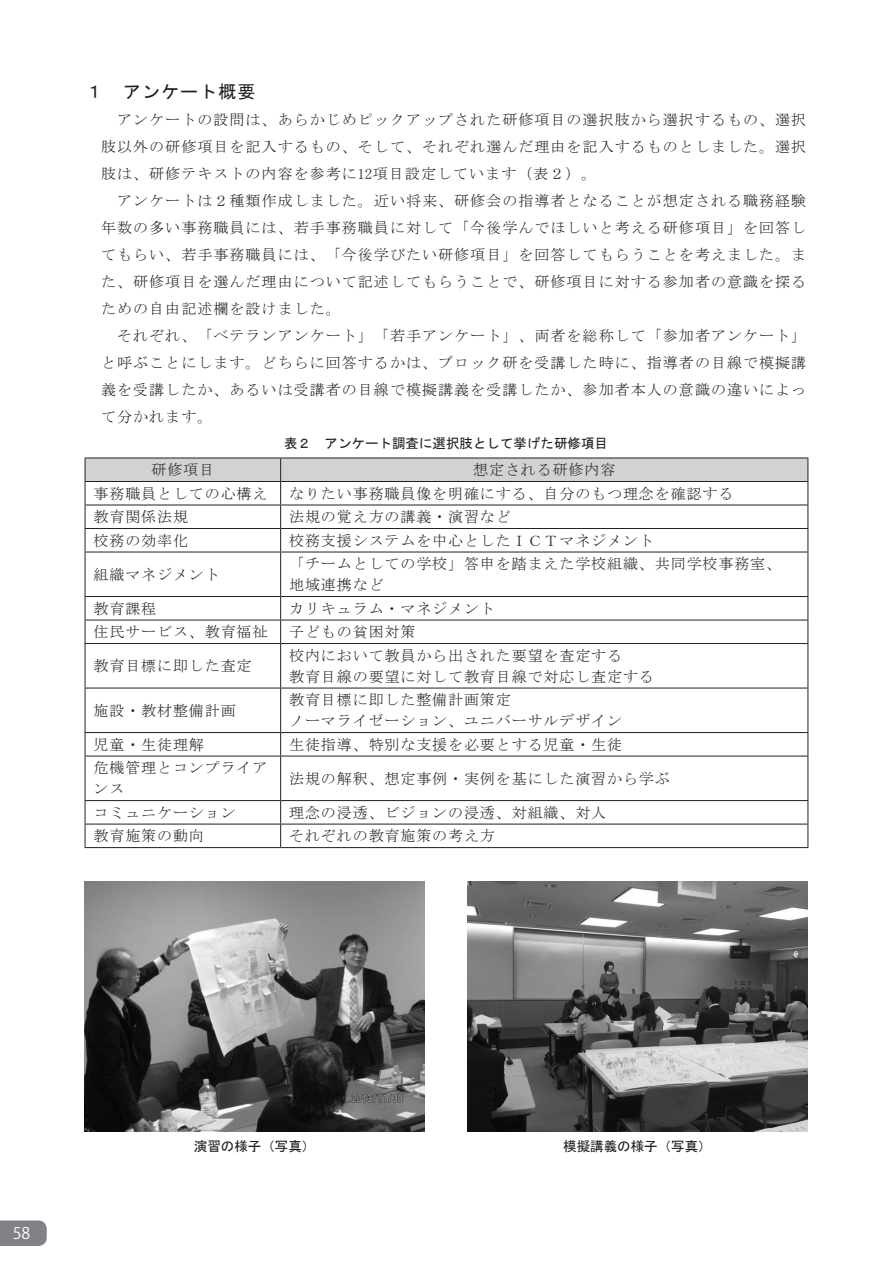
<style>
.page{position:relative;width:893px;height:1263px;background:#fff}
.page>*{position:absolute;margin:0;border:0;box-sizing:border-box;transform-origin:0 0}
.見出し_大{font:18px "MS Gothic";letter-spacing:.06em;color:#231f20}
.t1{font:15.9px "Koz Go Pr 6 N";color:#fff}
.本文{font:15px/27px "MS Mincho";letter-spacing:.07em;color:#231f20;text-align:justify}
.表{font:15px/21px "MS Mincho";letter-spacing:.06em;color:#231f20}
.キャプション{font:13.5px "MS Gothic";color:#231f20}
</style>
<div class="page">
<svg style="left:0;top:1220px;width:47px;height:26px"></svg>
<svg style="left:85px;top:458px;width:723px;height:94px"></svg>
<hr style="left:85px;top:552px;width:196px;height:1px;background:#231f20">
<hr style="left:85px;top:552px;width:1px;height:44px;background:#231f20">
<hr style="left:281px;top:552px;width:527px;height:1px;background:#231f20">
<hr style="left:280px;top:552px;width:1px;height:44px;background:#231f20">
<hr style="left:807px;top:552px;width:1px;height:44px;background:#231f20">
<hr style="left:85px;top:596px;width:196px;height:1px;background:#231f20">
<hr style="left:281px;top:596px;width:527px;height:1px;background:#231f20">
<hr style="left:85px;top:620px;width:196px;height:1px;background:#231f20">
<svg style="left:85px;top:597px;width:1px;height:46px"></svg>
<hr style="left:281px;top:620px;width:527px;height:1px;background:#231f20">
<svg style="left:280px;top:597px;width:1px;height:46px"></svg>
<svg style="left:807px;top:597px;width:1px;height:46px"></svg>
<hr style="left:85px;top:643px;width:196px;height:1px;background:#231f20">
<hr style="left:85px;top:644px;width:1px;height:44px;background:#231f20">
<hr style="left:281px;top:643px;width:527px;height:1px;background:#231f20">
<hr style="left:280px;top:644px;width:1px;height:44px;background:#231f20">
<hr style="left:807px;top:644px;width:1px;height:44px;background:#231f20">
<hr style="left:85px;top:688px;width:196px;height:1px;background:#231f20">
<hr style="left:85px;top:688px;width:1px;height:44px;background:#231f20">
<hr style="left:281px;top:688px;width:527px;height:1px;background:#231f20">
<hr style="left:280px;top:688px;width:1px;height:44px;background:#231f20">
<hr style="left:807px;top:688px;width:1px;height:44px;background:#231f20">
<hr style="left:85px;top:732px;width:196px;height:1px;background:#231f20">
<svg style="left:85px;top:733px;width:1px;height:23px"></svg>
<hr style="left:281px;top:732px;width:527px;height:1px;background:#231f20">
<svg style="left:280px;top:733px;width:1px;height:23px"></svg>
<svg style="left:807px;top:733px;width:1px;height:23px"></svg>
<hr style="left:85px;top:756px;width:196px;height:1px;background:#231f20">
<hr style="left:85px;top:756px;width:1px;height:44px;background:#231f20">
<hr style="left:281px;top:756px;width:527px;height:1px;background:#231f20">
<hr style="left:280px;top:756px;width:1px;height:44px;background:#231f20">
<hr style="left:807px;top:756px;width:1px;height:44px;background:#231f20">
<hr style="left:85px;top:800px;width:196px;height:1px;background:#231f20">
<hr style="left:281px;top:800px;width:527px;height:1px;background:#231f20">
<hr style="left:85px;top:824px;width:196px;height:1px;background:#231f20">
<svg style="left:85px;top:801px;width:1px;height:46px"></svg>
<hr style="left:281px;top:824px;width:527px;height:1px;background:#231f20">
<svg style="left:280px;top:801px;width:1px;height:46px"></svg>
<svg style="left:807px;top:801px;width:1px;height:46px"></svg>
<hr style="left:85px;top:847px;width:196px;height:1px;background:#231f20">
<hr style="left:281px;top:847px;width:527px;height:1px;background:#231f20">
<img style="left:85px;top:881px;width:340px;height:251px">
<img style="left:468px;top:881px;width:339px;height:250px">
<p class="見出し_大" style="left:85px;top:82px;width:172px">１　アンケート概要</p>
<p class="本文" style="left:101px;top:106px;width:707px;text-indent:16px">アンケートの設問は、あらかじめピックアップされた研修項目の選択肢から選択するもの、選択肢以外の研修項目を記入するもの、そして、それぞれ選んだ理由を記入するものとしました。選択肢は、研修テキストの内容を参考に12項目設定しています（表２）。</p>
<p class="本文" style="left:101px;top:187px;width:707px;text-indent:16px">アンケートは２種類作成しました。近い将来、研修会の指導者となることが想定される職務経験年数の多い事務職員には、若手事務職員に対して「今後学んでほしいと考える研修項目」を回答してもらい、若手事務職員には、「今後学びたい研修項目」を回答してもらうことを考えました。また、研修項目を選んだ理由について記述してもらうことで、研修項目に対する参加者の意識を探るための自由記述欄を設けました。</p>
<p class="本文" style="left:101px;top:322px;width:707px;text-indent:16px">それぞれ、「ベテランアンケート」「若手アンケート」、両者を総称して「参加者アンケート」と呼ぶことにします。どちらに回答するかは、ブロック研を受講した時に、指導者の目線で模擬講義を受講したか、あるいは受講者の目線で模擬講義を受講したか、参加者本人の意識の違いによって分かれます。</p>
<p class="表" style="left:151px;top:459px;width:64px">研修項目</p>
<p class="表" style="left:473px;top:459px;width:144px">想定される研修内容</p>
<p class="表" style="left:94px;top:483px;width:176px">事務職員としての心構え</p>
<p class="表" style="left:289px;top:483px;width:446px">なりたい事務職員像を明確にする、自分のもつ理念を確認する</p>
<p class="表" style="left:94px;top:506px;width:96px">教育関係法規</p>
<p class="表" style="left:289px;top:506px;width:223px">法規の覚え方の講義・演習など</p>
<p class="表" style="left:94px;top:530px;width:96px">校務の効率化</p>
<p class="表" style="left:289px;top:530px;width:366px">校務支援システムを中心としたＩＣＴマネジメント</p>
<p class="表" style="left:94px;top:564px;width:128px">組織マネジメント</p>
<p class="キャプション" style="left:284px;top:436px;width:326px">表２　アンケート調査に選択肢として挙げた研修項目</p>
<p class="表" style="left:289px;top:553px;width:493px">「チームとしての学校」答申を踏まえた学校組織、共同学校事務室、</p>
<p class="表" style="left:289px;top:574px;width:96px">地域連携など</p>
<p class="表" style="left:94px;top:598px;width:64px">教育課程</p>
<p class="表" style="left:289px;top:598px;width:207px">カリキュラム・マネジメント</p>
<p class="表" style="left:94px;top:621px;width:176px">住民サービス、教育福祉</p>
<p class="表" style="left:289px;top:621px;width:128px">子どもの貧困対策</p>
<p class="表" style="left:94px;top:655px;width:160px">教育目標に即した査定</p>
<p class="表" style="left:289px;top:645px;width:335px">校内において教員から出された要望を査定する</p>
<p class="表" style="left:289px;top:666px;width:366px">教育目線の要望に対して教育目線で対応し査定する</p>
<p class="表" style="left:94px;top:700px;width:144px">施設・教材整備計画</p>
<p class="表" style="left:289px;top:689px;width:223px">教育目標に即した整備計画策定</p>
<p class="表" style="left:289px;top:710px;width:335px">ノーマライゼーション、ユニバーサルデザイン</p>
<p class="表" style="left:94px;top:734px;width:112px">児童・生徒理解</p>
<p class="表" style="left:289px;top:734px;width:335px">生徒指導、特別な支援を必要とする児童・生徒</p>
<p class="表" style="left:94px;top:757px;width:176px">危機管理とコンプライアンス</p>
<p class="表" style="left:289px;top:768px;width:382px">法規の解釈、想定事例・実例を基にした演習から学ぶ</p>
<p class="表" style="left:94px;top:802px;width:144px">コミュニケーション</p>
<p class="表" style="left:289px;top:802px;width:319px">理念の浸透、ビジョンの浸透、対組織、対人</p>
<p class="表" style="left:94px;top:825px;width:112px">教育施策の動向</p>
<p class="表" style="left:289px;top:825px;width:207px">それぞれの教育施策の考え方</p>
<p class="t1" style="left:13px;top:1224px;width:19px">58</p>
<p class="キャプション" style="left:194px;top:1140px;width:123px">演習の様子（写真）</p>
<p class="キャプション" style="left:563px;top:1140px;width:150px">模擬講義の様子（写真）</p>
</div>
